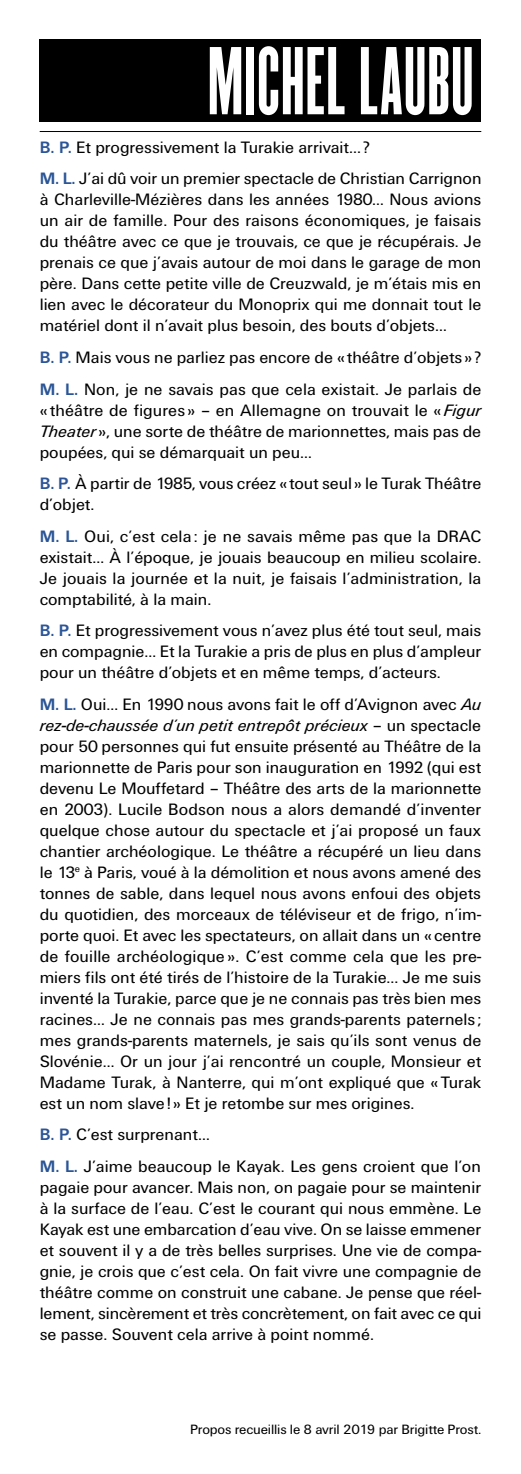
<style>
.page{position:relative;width:521px;height:1474px;background:#fff}
.page>*{position:absolute;margin:0;border:0;box-sizing:border-box;transform-origin:0 0}
.t1{font:84px "Champion HTF Bantamweight";letter-spacing:.015em;color:#fff}
.t2{font:17.15px/21px "Unitus T";color:#000;text-align:justify}
.t3{font:14px "Unitus T";letter-spacing:-.01em;color:#000}
.s1{font-weight:700;color:#2b5597}
.s2{font-style:italic}
</style>
<div class="page">
<div style="left:40px;top:40px;width:441px;height:82px;background:#000"></div>
<hr style="left:40px;top:131px;width:441px;height:1px;background:#000">
<h1 class="t1" style="left:208px;top:29px;width:267px">MICHEL LAUBU</h1>
<p class="t2" style="left:40px;top:131px;width:443px;line-height:31.5px"><span class="s1">B. P.</span> Et progressivement la Turakie arrivait... ?<br><span class="s1">M. L.</span> J’ai dû voir un premier spectacle de Christian Carrignon</p>
<p class="t2" style="left:40px;top:189px;width:443px">à Charleville-Mézières dans les années 1980… Nous avions un air de famille. Pour des raisons économiques, je faisais du théâtre avec ce que je trouvais, ce que je récupérais. Je prenais ce que j’avais autour de moi dans le garage de mon père. Dans cette petite ville de Creuzwald, je m’étais mis en lien avec le décorateur du Monoprix qui me donnait tout le matériel dont il n’avait plus besoin, des bouts d’objets…</p>
<p class="t2" style="left:40px;top:341px;width:443px;line-height:31.5px"><span class="s1">B. P.</span> Mais vous ne parliez pas encore de « théâtre d’objets » ?<br><span class="s1">M. L.</span> Non, je ne savais pas que cela existait. Je parlais de</p>
<p class="t2" style="left:40px;top:399px;width:443px">« théâtre de figures » – en Allemagne on trouvait le « <span class="s2">Figur Theater</span> », une sorte de théâtre de marionnettes, mais pas de poupées, qui se démarquait un peu…</p>
<p class="t2" style="left:40px;top:472px;width:443px"><span class="s1">B. P.</span> À partir de 1985, vous créez «tout seul » le Turak Théâtre d’objet.</p>
<p class="t2" style="left:40px;top:525px;width:443px"><span class="s1">M. L.</span> Oui, c’est cela : je ne savais même pas que la DRAC existait… À l’époque, je jouais beaucoup en milieu scolaire.<br>Je jouais la journée et la nuit, je faisais l’administration, la comptabilité, à la main.</p>
<p class="t2" style="left:40px;top:619px;width:443px"><span class="s1">B. P.</span> Et progressivement vous n’avez plus été tout seul, mais en compagnie… Et la Turakie a pris de plus en plus d’ampleur pour un théâtre d’objets et en même temps, d’acteurs.</p>
<p class="t2" style="left:40px;top:693px;width:443px"><span class="s1">M. L.</span> Oui… En 1990 nous avons fait le off d’Avignon avec <span class="s2">Au rez-de-chaussée d’un petit entrepôt précieux</span> – un spectacle pour 50 personnes qui fut ensuite présenté au Théâtre de la marionnette de Paris pour son inauguration en 1992 (qui est devenu Le Mouffetard – Théâtre des arts de la marionnette en 2003). Lucile Bodson nous a alors demandé d’inventer quelque chose autour du spectacle et j’ai proposé un faux chantier archéologique. Le théâtre a récupéré un lieu dans le 13<sup>e</sup> à Paris, voué à la démolition et nous avons amené des tonnes de sable, dans lequel nous avons enfoui des objets du quotidien, des morceaux de téléviseur et de frigo, n’im&shy;porte quoi. Et avec les spectateurs, on allait dans un «centre de fouille archéologique ». C’est comme cela que les pre&shy;miers fils ont été tirés de l’histoire de la Turakie... Je me suis inventé la Turakie, parce que je ne connais pas très bien mes racines… Je ne connais pas mes grands-parents paternels ; mes grands-parents maternels, je sais qu’ils sont venus de Slovénie… Or un jour j’ai rencontré un couple, Monsieur et Madame Turak, à Nanterre, qui m’ont expliqué que « Turak est un nom slave! » Et je retombe sur mes origines.</p>
<p class="t2" style="left:40px;top:1118px;width:443px;line-height:31.5px"><span class="s1">B. P.</span> C’est surprenant…<br><span class="s1">M. L.</span> J’aime beaucoup le Kayak. Les gens croient que l’on</p>
<p class="t2" style="left:40px;top:1176px;width:443px">pagaie pour avancer. Mais non, on pagaie pour se maintenir à la surface de l’eau. C’est le courant qui nous emmène. Le Kayak est une embarcation d’eau vive. On se laisse emmener et souvent il y a de très belles surprises. Une vie de compa&shy;gnie, je crois que c’est cela. On fait vivre une compagnie de théâtre comme on construit une cabane. Je pense que réel&shy;lement, sincèrement et très concrètement, on fait avec ce qui se passe. Souvent cela arrive à point nommé.</p>
<p class="t3" style="left:190px;top:1421px;width:293px">Propos recueillis le 8 avril 2019 par Brigitte Prost.</p>
</div>
